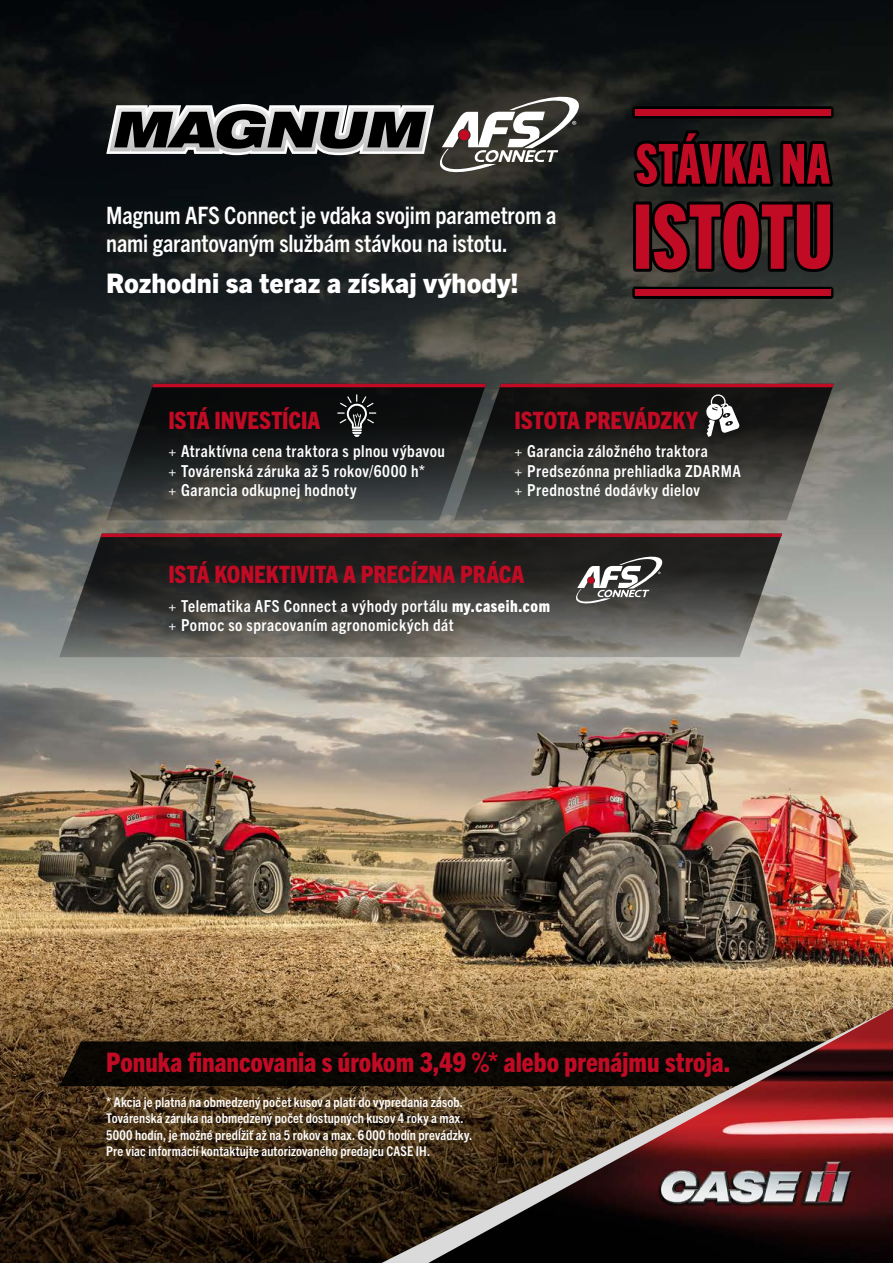
<style>
.page{position:relative;width:893px;height:1263px;background:#fff}
.page>*{position:absolute;margin:0;border:0;box-sizing:border-box;transform-origin:0 0}
.t1{font:800 condensed 27px "Trade Gothic Next LT Pro";color:#c10b25}
.t2{font:800 27px "Trade Gothic Next LT Pro";color:#fff}
.t3{font:700 condensed 24px/28.8px "Trade Gothic Next LT Pro";letter-spacing:-.005em;color:#fff}
.t4{font:800 condensed 24px "Trade Gothic Next LT Pro";letter-spacing:-.005em;color:#c10b25}
.t5{font:700 condensed 16.5px/19.8px "Trade Gothic Next LT Pro";letter-spacing:.03em;color:#fff}
.t6{font:700 condensed 13.5px/16.2px "Trade Gothic Next LT Pro";letter-spacing:.01em;color:#fff}
.s1{font-weight:400}
.s2{font-weight:800}
</style>
<div class="page">
<img style="left:0;top:0;width:893px;height:1263px">
<div style="left:60px;top:1041px;width:322px;height:45px;background:#0a0804"></div>
<svg style="left:382px;top:1008px;width:46px;height:255px;background:#423320"></svg>
<img style="left:428px;top:1008px;width:465px;height:255px">
<svg style="left:106px;top:384px;width:348px;height:136px;background:#272928"></svg>
<svg style="left:152px;top:384px;width:302px;height:3px"></svg>
<svg style="left:454px;top:384px;width:380px;height:136px;background:#383734"></svg>
<svg style="left:500px;top:384px;width:334px;height:3px"></svg>
<svg style="left:59px;top:534px;width:723px;height:123px;background:#474642"></svg>
<hr style="left:101px;top:534px;width:681px;height:3px;background:#c10b25">
<svg style="left:705px;top:394px;width:35px;height:43px"></svg>
<svg style="left:337px;top:394px;width:39px;height:43px;background:#343636"></svg>
<svg style="left:575px;top:554px;width:89px;height:51px"></svg>
<svg style="left:106px;top:92px;width:476px;height:83px;background:#4e4f4e"></svg>
<svg style="left:633px;top:130px;width:200px;height:142px;background:#5e101a"></svg>
<svg style="left:632px;top:287px;width:201px;height:12px"></svg>
<div style="left:635px;top:290px;width:195px;height:6px;background:#c10b25"></div>
<svg style="left:632px;top:106px;width:201px;height:12px"></svg>
<div style="left:635px;top:109px;width:195px;height:6px;background:#c10b25"></div>
<h2 class="t3" style="left:106px;top:199px;width:452px">Magnum AFS Connect je vďaka svojim parametrom a nami garantovaným službám stávkou na istotu.</h2>
<h1 class="t2" style="left:106px;top:265px;width:414px">Rozhodni sa teraz a získaj výhody!</h1>
<h2 class="t4" style="left:168px;top:403px;width:153px">ISTÁ INVESTÍCIA</h2>
<p class="t5" style="left:168px;top:440px;width:278px"><span class="s1">+</span> Atraktívna cena traktora s plnou výbavou <span class="s1">+</span> Továrenská záruka až 5 rokov/6000 h*<br><span class="s1">+</span> Garancia odkupnej hodnoty</p>
<h2 class="t4" style="left:514px;top:403px;width:185px">ISTOTA PREVÁDZKY</h2>
<p class="t5" style="left:514px;top:440px;width:228px"><span class="s1">+</span> Garancia záložného traktora<br><span class="s1">+</span> Predsezónna prehliadka ZDARMA <span class="s1">+</span> Prednostné dodávky dielov</p>
<h2 class="t4" style="left:168px;top:558px;width:357px">ISTÁ KONEKTIVITA A PRECÍZNA PRÁCA</h2>
<p class="t5" style="left:168px;top:595px;width:383px"><span class="s1">+</span> Telematika AFS Connect a výhody portálu <span class="s2">my.caseih.com </span><span class="s1">+</span> Pomoc so spracovaním agronomických dát</p>
<h1 class="t1" style="left:106px;top:1044px;width:626px">Ponuka financovania s úrokom 3,49 %* alebo prenájmu stroja.</h1>
<p class="t6" style="left:106px;top:1093px;width:367px">* Akcia je platná na obmedzený počet kusov a platí do vypredania zásob.<br>Továrenská záruka na obmedzený počet dostupných kusov 4 roky a max.<br>5000 hodín, je možné predĺžiť až na 5 rokov a max. 6 000 hodín prevádzky.<br>Pre viac informácií kontaktujte autorizovaného predajcu CASE IH.</p>
</div>
